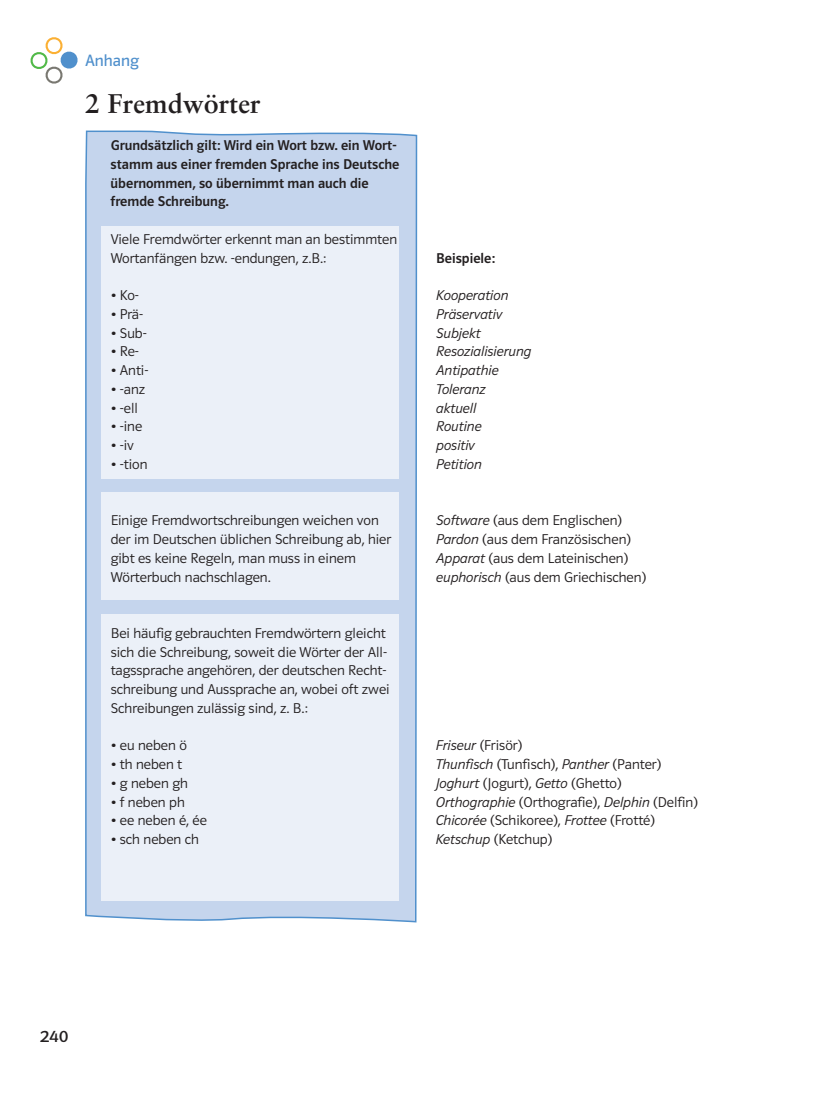
<style>
.page{position:relative;width:830px;height:1106px;background:#fff}
.page>*{position:absolute;margin:0;border:0;box-sizing:border-box;transform-origin:0 0}
.t1{font:700 27px "Sabon";color:#231f20}
.t2{font:17.4px "Polo ST11 K Buch";color:#231f20;scale:1.12 1}
.t3{font:16.5px "Polo ST11 K Buch";color:#5090cc}
.t4{font:14.25px/18.8px "Polo ST11 K Leicht";color:#231f20}
.t5{font:14.25px/18.8px "Polo ST11 K Krftg";color:#231f20}
.t6{font:14.25px/18.8px "Polo ST11 K Leicht Kursiv";color:#231f20}
.s1{font-family:"Polo ST11 K Leicht Kursiv"}
</style>
<div class="page">
<svg style="left:30px;top:37px;width:48px;height:47px"></svg>
<svg style="left:85px;top:130px;width:333px;height:793px;background:#c2d3ec"></svg>
<div style="left:101px;top:226px;width:298px;height:252px;background:#ebf0f8"></div>
<div style="left:101px;top:492px;width:298px;height:108px;background:#ebf0f8"></div>
<div style="left:101px;top:614px;width:298px;height:286px;background:#ebf0f8"></div>
<p class="t3" style="left:85px;top:51px;width:56px">Anhang</p>
<h1 class="t1" style="left:85px;top:86px;width:177px">2 Fremdwörter</h1>
<p class="t5" style="left:111px;top:136px;width:290px">Grundsätzlich gilt: Wird ein Wort bzw. ein Wort&shy;stamm aus einer fremden Sprache ins Deutsche übernommen, so übernimmt man auch die fremde Schreibung.</p>
<p class="t4" style="left:111px;top:230px;width:288px">Viele Fremdwörter erkennt man an bestimmten<br>Wortanfängen bzw. -endungen, z.B.:</p>
<p class="t4" style="left:111px;top:286px;width:30px">• Ko-</p>
<p class="t4" style="left:111px;top:305px;width:34px">• Prä-</p>
<p class="t4" style="left:111px;top:323px;width:37px">• Sub-</p>
<p class="t4" style="left:111px;top:342px;width:30px">• Re-</p>
<p class="t4" style="left:111px;top:361px;width:39px">• Anti-</p>
<p class="t4" style="left:111px;top:380px;width:36px">• -anz</p>
<p class="t4" style="left:111px;top:398px;width:29px">• -ell</p>
<p class="t4" style="left:111px;top:417px;width:33px">• -ine</p>
<p class="t4" style="left:111px;top:436px;width:25px">• -iv</p>
<p class="t4" style="left:111px;top:455px;width:38px">• -tion</p>
<p class="t4" style="left:111px;top:511px;width:282px">Einige Fremdwortschreibungen weichen von der im Deutschen üblichen Schreibung ab, hier gibt es keine Regeln, man muss in einem Wörterbuch nachschlagen.</p>
<p class="t5" style="left:436px;top:248px;width:60px">Beispiele:</p>
<p class="t6" style="left:436px;top:286px;width:97px">Kooperation<br>Präservativ<br>Subjekt<br>Resozialisierung<br>Antipathie<br>Toleranz<br>aktuell<br>Routine<br>positiv<br>Petition</p>
<p class="t4" style="left:436px;top:511px;width:211px"><span class="s1">Software</span> (aus dem Englischen)<br><span class="s1">Pardon</span> (aus dem Französischen)<br><span class="s1">Apparat</span> (aus dem Lateinischen) <span class="s1">euphorisch</span> (aus dem Griechischen)</p>
<p class="t4" style="left:111px;top:623px;width:280px">Bei häufig gebrauchten Fremdwörtern gleicht sich die Schreibung, soweit die Wörter der All&shy;tagssprache angehören, der deutschen Recht&shy;schreibung und Aussprache an, wobei oft zwei Schreibungen zulässig sind, z. B.:</p>
<p class="t4" style="left:111px;top:736px;width:78px">• eu neben ö</p>
<p class="t4" style="left:435px;top:736px;width:88px"><span class="s1">Friseur</span> (Frisör)</p>
<p class="t4" style="left:111px;top:755px;width:73px">• th neben t</p>
<p class="t4" style="left:435px;top:755px;width:227px"><span class="s1">Thunfisch</span> (Tunfisch), <span class="s1">Panther</span> (Panter)</p>
<p class="t4" style="left:111px;top:773px;width:79px">• g neben gh</p>
<p class="t4" style="left:435px;top:773px;width:187px"><span class="s1">Joghurt</span> (Jogurt), <span class="s1">Getto</span> (Ghetto)</p>
<p class="t4" style="left:111px;top:792px;width:76px">• f neben ph</p>
<p class="t4" style="left:435px;top:792px;width:263px"><span class="s1">Orthographie</span> (Orthografie), <span class="s1">Delphin</span> (Delfin)</p>
<p class="t4" style="left:111px;top:811px;width:98px">• ee neben é, ée</p>
<p class="t4" style="left:435px;top:811px;width:221px"><span class="s1">Chicorée</span> (Schikoree), <span class="s1">Frottee</span> (Frotté)</p>
<p class="t4" style="left:111px;top:830px;width:90px">• sch neben ch</p>
<p class="t4" style="left:435px;top:830px;width:118px"><span class="s1">Ketschup</span> (Ketchup)</p>
<p class="t2" style="left:40px;top:1026px;width:27px">240</p>
</div>
